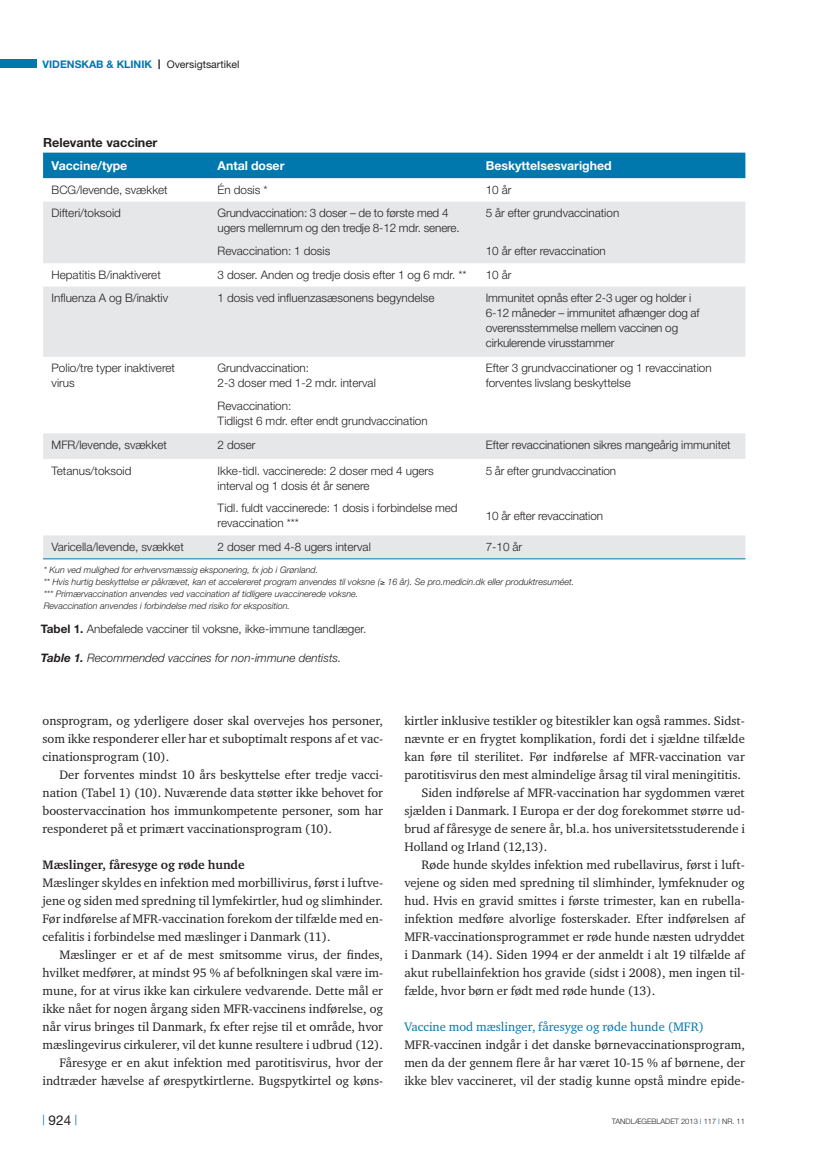
<style>
.page{position:relative;width:830px;height:1157px;background:#fff}
.page>*{position:absolute;margin:0;border:0;box-sizing:border-box;transform-origin:0 0}
.t1{font:13.5px "Helvetica Neue";color:#231f20}
.t2{font:12.6px/18px "Charter ITC";color:#231f20;text-align:justify}
.t3{font:12.6px "Charter ITC";color:#0078ae}
.t4{font:700 12.6px "Charter ITC";color:#231f20}
.t5{font:700 12.6px "Helvetica Neue LT Std";color:#231f20}
.t6{font:700 12.3px "Helvetica Neue";color:#fff}
.t7{font:300 11.7px/15px "Helvetica Neue";color:#231f20}
.t8{font:300 11.7px "Helvetica Neue LT Std";color:#231f20}
.t9{font:italic 300 11.7px "Helvetica Neue LT Std";color:#231f20}
.t10{font:700 10.5px "Helvetica Neue";color:#0078ae}
.t11{font:italic 300 9px/12px "Helvetica Neue";color:#231f20}
.t12{font:300 7.5px "Helvetica Neue";color:#231f20}
.s1{font-family:"Arial";font-weight:900;color:#231f20}
.s2{font-weight:400;color:#231f20}
.s3{font-weight:700}
.s4{font-weight:400;color:#0078ae}
</style>
<div class="page">
<div style="left:0;top:60px;width:37px;height:8px;background:#0078ae"></div>
<div style="left:43px;top:153px;width:702px;height:25px;background:#0078ae"></div>
<div style="left:43px;top:201px;width:702px;height:62px;background:#e6e7e9"></div>
<svg style="left:43px;top:287px;width:702px;height:271px"></svg>
<hr style="left:43px;top:558px;width:166px;height:1px;background:#0078ae">
<hr style="left:209px;top:558px;width:268px;height:1px;background:#0078ae">
<hr style="left:477px;top:558px;width:268px;height:1px;background:#0078ae">
<p class="t10" style="left:43px;top:58px;width:198px">videnskab &amp; klinik <span class="s1">|</span> <span class="s2">Oversigtsartikel</span></p>
<p class="t5" style="left:43px;top:134px;width:116px">Relevante vacciner</p>
<p class="t6" style="left:52px;top:158px;width:77px">Vaccine/type</p>
<p class="t6" style="left:217px;top:158px;width:68px">Antal doser</p>
<p class="t6" style="left:485px;top:158px;width:127px">Beskyttelsesvarighed</p>
<p class="t7" style="left:52px;top:182px;width:118px">BCG/levende, svækket</p>
<p class="t7" style="left:217px;top:182px;width:51px">Én dosis *</p>
<p class="t7" style="left:485px;top:182px;width:27px">10 år</p>
<p class="t7" style="left:52px;top:205px;width:71px">Difteri/toksoid</p>
<p class="t7" style="left:217px;top:205px;width:244px">Grundvaccination: 3 doser – de to første med 4 ugers mellemrum og den tredje 8-12 mdr. senere.</p>
<p class="t7" style="left:217px;top:243px;width:114px">Revaccination: 1 dosis</p>
<p class="t7" style="left:485px;top:205px;width:135px">5 år efter grundvaccination</p>
<p class="t7" style="left:485px;top:243px;width:121px">10 år efter revaccination</p>
<p class="t7" style="left:52px;top:267px;width:111px">Hepatitis B/inaktiveret</p>
<p class="t7" style="left:217px;top:267px;width:250px">3 doser. Anden og tredje dosis efter 1 og 6 mdr. **</p>
<p class="t7" style="left:485px;top:267px;width:27px">10 år</p>
<p class="t7" style="left:52px;top:290px;width:118px">Influenza A og B/inaktiv</p>
<p class="t7" style="left:217px;top:290px;width:218px">1 dosis ved influenzasæsonens begyndelse</p>
<p class="t7" style="left:485px;top:290px;width:215px">Immunitet opnås efter 2-3 uger og holder i 6-12 måneder – immunitet afhænger dog af overensstemmelse mellem vaccinen og cirkulerende virusstammer</p>
<p class="t7" style="left:52px;top:360px;width:125px">Polio/tre typer inaktiveret virus</p>
<p class="t7" style="left:217px;top:360px;width:160px">Grundvaccination:<br>2-3 doser med 1-2 mdr. interval</p>
<p class="t7" style="left:217px;top:398px;width:211px">Revaccination:<br>Tidligst 6 mdr. efter endt grundvaccination</p>
<p class="t7" style="left:485px;top:360px;width:227px">Efter 3 grundvaccinationer og 1 revaccination forventes livslang beskyttelse</p>
<p class="t7" style="left:52px;top:437px;width:117px">MFR/levende, svækket</p>
<p class="t7" style="left:217px;top:437px;width:40px">2 doser</p>
<p class="t7" style="left:485px;top:437px;width:246px">Efter revaccinationen sikres mangeårig immunitet</p>
<p class="t7" style="left:52px;top:462px;width:81px">Tetanus/toksoid</p>
<p class="t7" style="left:217px;top:462px;width:218px">Ikke-tidl. vaccinerede: 2 doser med 4 ugers interval og 1 dosis ét år senere</p>
<p class="t7" style="left:217px;top:500px;width:241px">Tidl. fuldt vaccinerede: 1 dosis i forbindelse med revaccination ***</p>
<p class="t7" style="left:485px;top:462px;width:132px">5 år efter grundvaccination</p>
<p class="t7" style="left:485px;top:507px;width:119px">10 år efter revaccination</p>
<p class="t7" style="left:52px;top:539px;width:134px">Varicella/levende, svækket</p>
<p class="t7" style="left:217px;top:539px;width:155px">2 doser med 4-8 ugers interval</p>
<p class="t7" style="left:485px;top:539px;width:38px">7-10 år</p>
<p class="t11" style="left:44px;top:563px;width:532px">* Kun ved mulighed for erhvervsmæssig eksponering, fx job i Grønland.<br>** Hvis hurtig beskyttelse er påkrævet, kan et accelereret program anvendes til voksne (≥ 16 år). Se pro.medicin.dk eller produktresuméet. *** Primærvaccination anvendes ved vaccination af tidligere uvaccinerede voksne.<br>Revaccination anvendes i forbindelse med risiko for eksposition.</p>
<p class="t8" style="left:41px;top:621px;width:327px"><span class="s3">Tabel 1.</span> Anbefalede vacciner til voksne, ikke-immune tandlæger.</p>
<p class="t9" style="left:41px;top:651px;width:302px"><span class="s3">Table 1.</span> Recommended vaccines for non-immune dentists.</p>
<p class="t2" style="left:43px;top:711px;width:342px">onsprogram, og yderligere doser skal overvejes hos personer, som ikke responderer eller har et suboptimalt respons af et vac&shy;cinationsprogram (10).</p>
<p class="t2" style="left:43px;top:765px;width:342px;text-indent:17px">Der forventes mindst 10 års beskyttelse efter tredje vacci&shy;nation (Tabel 1) (10). Nuværende data støtter ikke behovet for boostervaccination hos immunkompetente personer, som har responderet på et primært vaccinationsprogram (10).</p>
<p class="t4" style="left:43px;top:856px;width:203px">Mæslinger, fåresyge og røde hunde</p>
<p class="t2" style="left:43px;top:873px;width:342px">Mæslinger skyldes en infektion med morbillivirus, først i luftve&shy;jene og siden med spredning til lymfekirtler, hud og slimhinder.<br>Før indførelse af MFR-vaccination forekom der tilfælde med en&shy;cefalitis i forbindelse med mæslinger i Danmark (11).</p>
<p class="t2" style="left:43px;top:945px;width:342px;text-align:right">Mæslinger er et af de mest smitsomme virus, der findes, hvilket medfører, at mindst 95 % af befolkningen skal være im&shy;mune, for at virus ikke kan cirkulere vedvarende. Dette mål er ikke nået for nogen årgang siden MFR-vaccinens indførelse, og når virus bringes til Danmark, fx efter rejse til et område, hvor mæslingevirus cirkulerer, vil det kunne resultere i udbrud (12).<br>Fåresyge er en akut infektion med parotitisvirus, hvor der indtræder hævelse af ørespytkirtlerne. Bugspytkirtel og køns-</p>
<p class="t1" style="left:43px;top:1112px;width:36px"><sup>|</sup> 924 <sup>|</sup></p>
<p class="t2" style="left:404px;top:711px;width:342px">kirtler inklusive testikler og bitestikler kan også rammes. Sidst-</p>
<p class="t2" style="left:404px;top:729px;width:342px">nævnte er en frygtet komplikation, fordi det i sjældne tilfælde</p>
<p class="t2" style="left:404px;top:747px;width:342px">kan føre til sterilitet. Før indførelse af MFR-vaccination var</p>
<p class="t2" style="left:404px;top:765px;width:338px">parotitisvirus den mest almindelige årsag til viral meningititis.</p>
<p class="t2" style="left:421px;top:783px;width:325px">Siden indførelse af MFR-vaccination har sygdommen været</p>
<p class="t2" style="left:404px;top:801px;width:342px">sjælden i Danmark. I Europa er der dog forekommet større ud-</p>
<p class="t2" style="left:404px;top:819px;width:342px">brud af fåresyge de senere år, bl.a. hos universitetsstuderende i</p>
<p class="t2" style="left:404px;top:837px;width:144px">Holland og Irland (12,13).</p>
<p class="t2" style="left:421px;top:855px;width:325px">Røde hunde skyldes infektion med rubellavirus, først i luft-</p>
<p class="t2" style="left:404px;top:873px;width:342px">vejene og siden med spredning til slimhinder, lymfeknuder og</p>
<p class="t2" style="left:404px;top:891px;width:342px">hud. Hvis en gravid smittes i første trimester, kan en rubella-</p>
<p class="t2" style="left:404px;top:909px;width:342px">infektion medføre alvorlige fosterskader. Efter indførelsen af</p>
<p class="t2" style="left:404px;top:927px;width:342px">MFR-vaccinationsprogrammet er røde hunde næsten udryddet</p>
<p class="t2" style="left:404px;top:945px;width:342px">i Danmark (14). Siden 1994 er der anmeldt i alt 19 tilfælde af</p>
<p class="t2" style="left:404px;top:963px;width:342px">akut rubellainfektion hos gravide (sidst i 2008), men ingen til-</p>
<p class="t2" style="left:404px;top:981px;width:252px">fælde, hvor børn er født med røde hunde (13).</p>
<p class="t3" style="left:404px;top:1018px;width:301px">Vaccine mod mæslinger, fåresyge og røde hunde (MFR)</p>
<p class="t2" style="left:404px;top:1035px;width:342px">MFR-vaccinen indgår i det danske børnevaccinationsprogram, men da der gennem flere år har været 10-15 % af børnene, der ikke blev vaccineret, vil der stadig kunne opstå mindre epide-</p>
<p class="t12" style="left:611px;top:1116px;width:134px">tandlægebladet 2013 <span class="s4">|</span> 117 <span class="s4">|</span> n r. 11</p>
</div>
